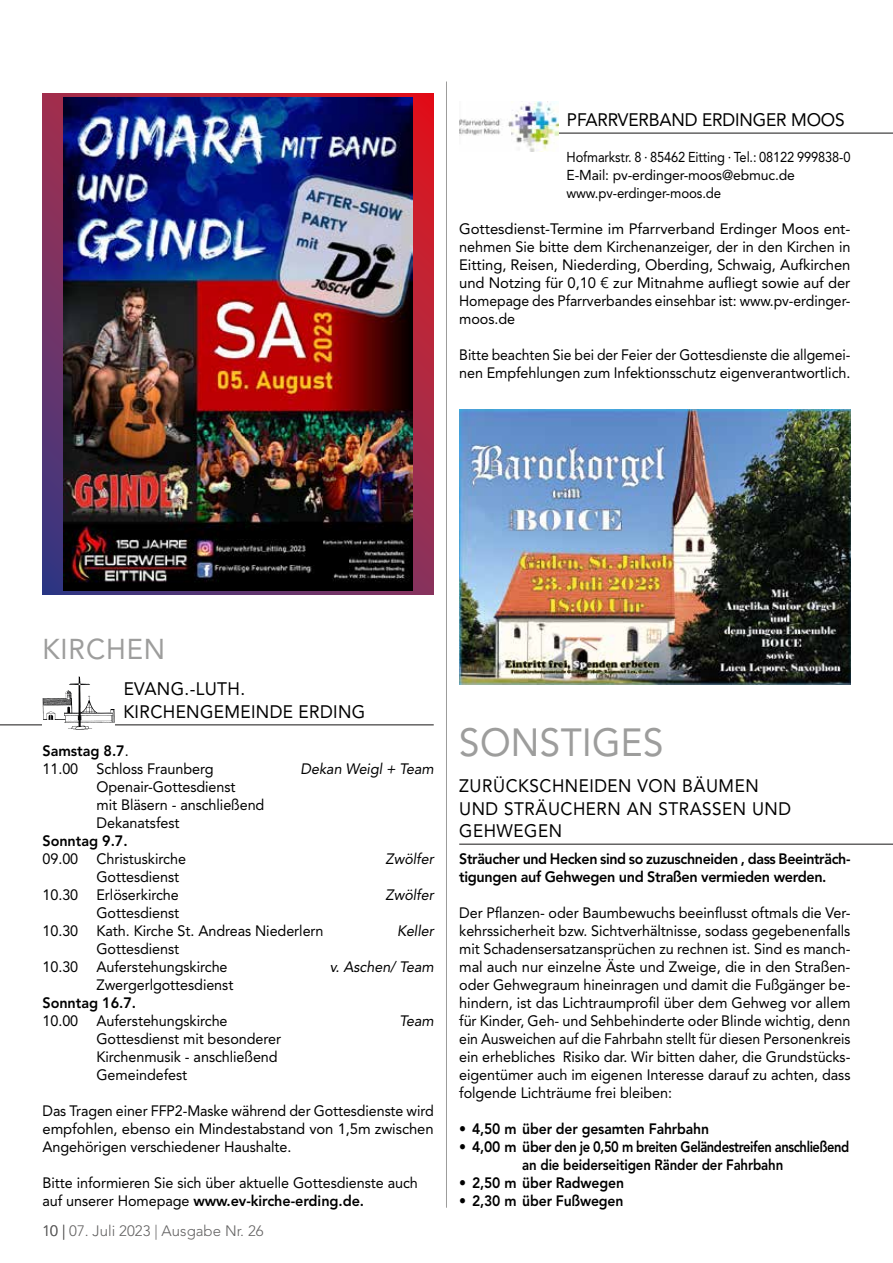
<style>
.page{position:relative;width:893px;height:1263px;background:#fff}
.page>*{position:absolute;margin:0;border:0;box-sizing:border-box;transform-origin:0 0}
.t1{font:39px "Avenir LT Std";letter-spacing:.01em;color:#9d9d9c;scale:.94 1}
.t2{font:28.5px "Avenir LT Std";letter-spacing:.03em;color:#9d9d9c;scale:.96 1}
.t3{font:18px/22.5px "Avenir LT Std";letter-spacing:.03em;color:#000;scale:.95 1}
.t4{font:18px/22.5px "Avenir LT Std";letter-spacing:.03em;color:#000;scale:.96 1}
.t5{font:18px "Avenir LT Std";letter-spacing:-.01em;color:#000;scale:.96 1}
.t6{font:15px/18px "Avenir LT Std";letter-spacing:-.005em;color:#000;scale:.96 1}
.t7{font:15px/18px "Avenir LT Std";letter-spacing:-.005em;color:#000;text-align:justify}
.t8{font:800 15px/18px "Avenir LT Std";letter-spacing:-.025em;color:#000;text-align:center;scale:.93 1}
.t9{font:15px/18px "Avenir LT Std";letter-spacing:-.005em;color:#000;text-align:justify;scale:.95 1}
.t10{font:15px/18px "Avenir LT Std";letter-spacing:-.005em;color:#000;scale:.93 1}
.t11{font:800 15px/18px "Avenir LT Std";letter-spacing:-.025em;color:#000;scale:.95 1}
.t12{font:italic 15px "Avenir LT Std";letter-spacing:-.005em;color:#000;scale:.96 1}
.t13{font:300 15px "Avenir LT Std";color:#646363}
.t14{font:800 15px "Avenir LT Std";letter-spacing:-.005em;color:#000;scale:.96 1}
.t15{font:14.25px/18px "Avenir LT Std";letter-spacing:-.01em;color:#000;scale:.9 1}
.s1{font-weight:800}
</style>
<div class="page">
<hr style="left:446px;top:81px;width:1px;height:1127px;background:#9d9d9c">
<hr style="left:0;top:724px;width:434px;height:1px;background:#646363">
<svg style="left:43px;top:94px;width:391px;height:500px;background:#88294f"></svg>
<img style="left:64px;top:98px;width:348px;height:492px">
<svg style="left:43px;top:676px;width:72px;height:54px"></svg>
<hr style="left:459px;top:132px;width:434px;height:2px;background:#646363">
<hr style="left:459px;top:843px;width:434px;height:2px;background:#646363">
<img style="left:459px;top:101px;width:99px;height:50px">
<img style="left:459px;top:410px;width:391px;height:274px">
<p class="t5" style="left:567px;top:109px;width:291px">PFARRVERBAND ERDINGER MOOS</p>
<p class="t15" style="left:567px;top:148px;width:317px">Hofmarkstr. 8 · 85462 Eitting · Tel.: 08122 999838-0<br>E-Mail: pv-erdinger-moos@ebmuc.de www.pv-erdinger-moos.de</p>
<p class="t7" style="left:459px;top:220px;width:393px">Gottesdienst-Termine im Pfarrverband Erdinger Moos ent&shy;nehmen Sie bitte dem Kirchenanzeiger, der in den Kirchen in Eitting, Reisen, Niederding, Oberding, Schwaig, Aufkirchen und Notzing für 0,10 € zur Mitnahme aufliegt sowie auf der Homepage des Pfarrverbandes einsehbar ist: www.pv-erdinger&shy;moos.de</p>
<p class="t10" style="left:459px;top:346px;width:422px">Bitte beachten Sie bei der Feier der Gottesdienste die allgemei&shy;nen Empfehlungen zum Infektionsschutz eigenverantwortlich.</p>
<h2 class="t2" style="left:43px;top:632px;width:129px">KIRCHEN</h2>
<p class="t4" style="left:123px;top:678px;width:254px">EVANG.-LUTH.<br>KIRCHENGEMEINDE ERDING</p>
<p class="t6" style="left:43px;top:742px;width:180px"><span class="s1">Samstag 8.7</span>.<br>11.00 Schloss Fraunberg</p>
<p class="t12" style="left:301px;top:760px;width:140px">Dekan Weigl + Team</p>
<p class="t6" style="left:97px;top:778px;width:176px">Openair-Gottesdienst<br>mit Bläsern - anschließend<br>Dekanatsfest</p>
<p class="t14" style="left:43px;top:832px;width:90px">Sonntag 9.7.</p>
<p class="t6" style="left:43px;top:850px;width:151px">09.00 Christuskirche</p>
<p class="t12" style="left:386px;top:850px;width:52px">Zwölfer</p>
<p class="t6" style="left:43px;top:868px;width:144px;text-align:right">Gottesdienst<br>10.30 Erlöserkirche</p>
<p class="t12" style="left:386px;top:886px;width:52px">Zwölfer</p>
<p class="t6" style="left:43px;top:904px;width:294px;text-indent:54px">Gottesdienst<br>10.30 Kath. Kirche St. Andreas Niederlern</p>
<p class="t6" style="left:43px;top:940px;width:194px;text-align:center">Gottesdienst<br>10.30 Auferstehungskirche</p>
<p class="t12" style="left:397px;top:922px;width:40px">Keller</p>
<p class="t12" style="left:330px;top:958px;width:110px">v. Aschen/ Team</p>
<p class="t6" style="left:97px;top:976px;width:144px">Zwergerlgottesdienst</p>
<p class="t14" style="left:43px;top:994px;width:99px">Sonntag 16.7.</p>
<p class="t6" style="left:43px;top:1012px;width:194px">10.00 Auferstehungskirche</p>
<p class="t12" style="left:399px;top:1012px;width:37px">Team</p>
<p class="t6" style="left:97px;top:1030px;width:194px">Gottesdienst mit besonderer<br>Kirchenmusik - anschließend<br>Gemeindefest</p>
<p class="t9" style="left:43px;top:1102px;width:413px">Das Tragen einer FFP2-Maske während der Gottesdienste wird empfohlen, ebenso ein Mindestabstand von 1,5m zwischen Angehörigen verschiedener Haushalte.</p>
<p class="t6" style="left:43px;top:1174px;width:392px">Bitte informieren Sie sich über aktuelle Gottesdienste auch auf unserer Homepage <span class="s1">www.ev-kirche-erding.de.</span></p>
<p class="t13" style="left:43px;top:1222px;width:223px">10 | 07. Juli 2023 | Ausgabe Nr. 26</p>
<h1 class="t1" style="left:459px;top:720px;width:219px">SONSTIGES</h1>
<p class="t3" style="left:459px;top:775px;width:351px">ZURÜCKSCHNEIDEN VON BÄUMEN<br>UND STRÄUCHERN AN STRASSEN UND<br>GEHWEGEN</p>
<p class="t11" style="left:459px;top:850px;width:413px">Sträucher und Hecken sind so zuzuschneiden , dass Beeinträch&shy;tigungen auf Gehwegen und Straßen vermieden werden.</p>
<p class="t6" style="left:459px;top:904px;width:409px;text-align:justify">Der Pflanzen- oder Baumbewuchs beeinflusst oftmals die Ver&shy;kehrssicherheit bzw. Sichtverhältnisse, sodass gegebenenfalls mit Schadensersatzansprüchen zu rechnen ist. Sind es manch&shy;mal auch nur einzelne Äste und Zweige, die in den Straßen&shy;oder Gehwegraum hineinragen und damit die Fußgänger be&shy;hindern, ist das Lichtraumprofil über dem Gehweg vor allem für Kinder, Geh- und Sehbehinderte oder Blinde wichtig, denn ein Ausweichen auf die Fahrbahn stellt für diesen Personenkreis ein erhebliches Risiko dar. Wir bitten daher, die Grundstücks&shy;eigentümer auch im eigenen Interesse darauf zu achten, dass folgende Lichträume frei bleiben:</p>
<p class="t8" style="left:459px;top:1120px;width:270px">• 4,50 m über der gesamten Fahrbahn</p>
<p class="t8" style="left:459px;top:1138px;width:421px">• 4,00 m über den je 0,50 m breiten Geländestreifen anschließend an die beiderseitigen Ränder der Fahrbahn</p>
<p class="t8" style="left:459px;top:1174px;width:179px">• 2,50 m über Radwegen</p>
<p class="t8" style="left:459px;top:1192px;width:178px">• 2,30 m über Fußwegen</p>
</div>
